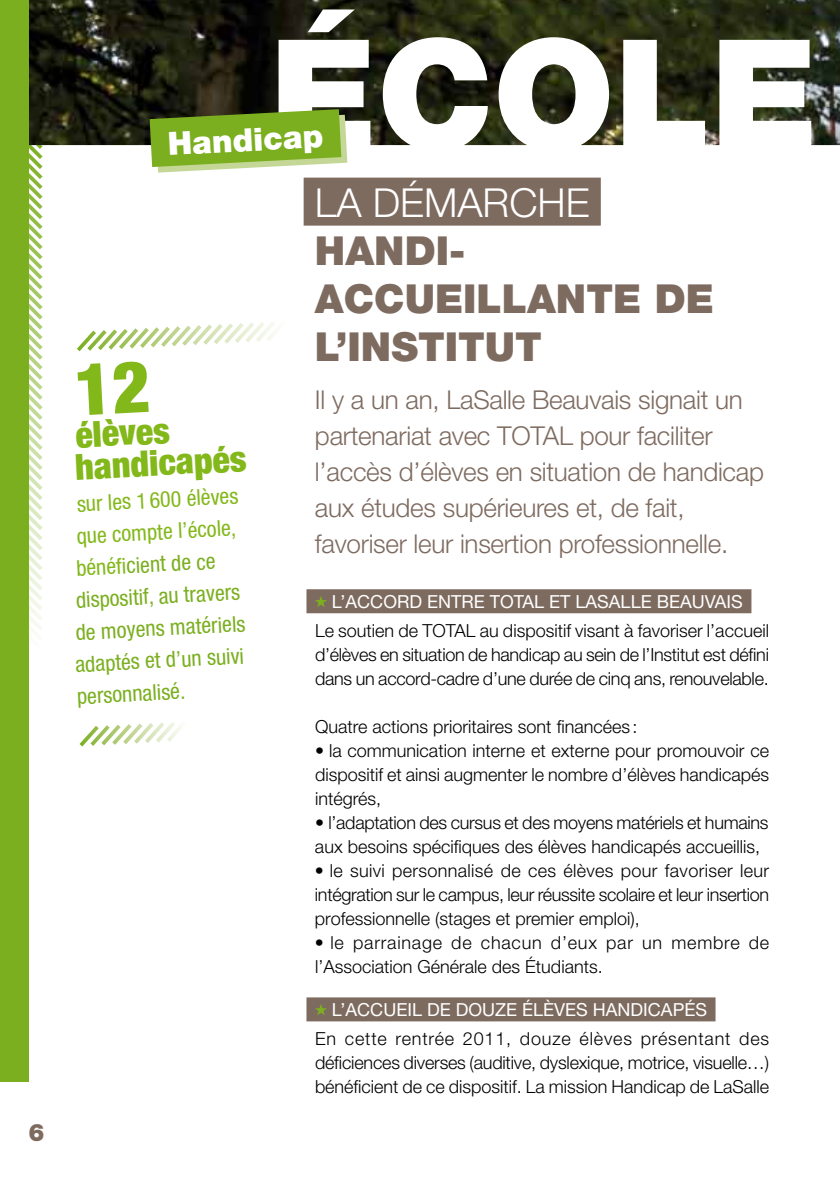
<style>
.page{position:relative;width:840px;height:1191px;background:#fff}
.page>*{position:absolute;margin:0;border:0;box-sizing:border-box;transform-origin:0 0}
.t1{font:900 40px/48px "Helvetica Neue LT Std";color:#7e6b60}
.t2{font:300 40px "Helvetica Neue LT Std";color:#fff}
.t3{font:900 condensed 36px/32px "Helvetica Neue LT Std";color:#83b81a}
.t4{font:900 32px "Helvetica Neue LT Std";color:#fff}
.t5{font:300 26px/36px "Helvetica Neue LT Std";letter-spacing:-.01em;color:#7e6b60}
.t6{font:900 24px "Helvetica Neue LT Std";color:#7e6b60}
.t7{font:condensed 22px "Helvetica Neue LT Std";color:#7baf1f}
.t8{font:condensed 22px "Helvetica Neue LT Std";color:#83b81a}
.t9{font:300 18px/24px "Helvetica Neue LT Std";color:#000;text-align:justify}
.t10{font:300 18px/24px "Helvetica Neue LT Std";letter-spacing:.045em;color:#000}
.t11{font:18px "Helvetica Neue LT Std";color:#fff}
.s1{color:#83b81a}
</style>
<div class="page">
<svg style="left:28px;top:145px;width:18px;height:509px"></svg>
<img style="left:28px;top:0;width:812px;height:145px">
<div style="left:0;top:0;width:28px;height:1081px;background:#7baf1f"></div>
<svg style="left:79px;top:722px;width:102px;height:25px"></svg>
<svg style="left:77px;top:322px;width:199px;height:30px"></svg>
<div style="left:303px;top:178px;width:297px;height:48px;background:#7e6b60"></div>
<div style="left:306px;top:589px;width:445px;height:24px;background:#7e6b60"></div>
<div style="left:306px;top:997px;width:409px;height:24px;background:#7e6b60"></div>
<svg style="left:315px;top:596px;width:12px;height:11px"></svg>
<svg style="left:315px;top:1004px;width:12px;height:11px"></svg>
<svg style="left:100px;top:83px;width:296px;height:116px"></svg>
<h3 class="t6" style="left:28px;top:1118px;width:18px">6</h3>
<h3 class="t4" style="left:167px;top:125px;width:159px;rotate:-3deg">H ANDICAP</h3>
<h2 class="t3" style="left:72px;top:418px;width:173px;rotate:-3deg"><sup>12</sup>élèves handicapés</h2>
<p class="t8" style="left:76px;top:491px;width:163px;rotate:-3deg">sur les 1 600 élèves</p>
<p class="t8" style="left:76px;top:523px;width:161px;rotate:-3deg">que compte l’école,</p>
<p class="t7" style="left:76px;top:555px;width:141px;rotate:-3deg"><span class="s1">bénéfi</span> cient de ce</p>
<p class="t7" style="left:75px;top:587px;width:166px;rotate:-3deg">dispositif, au travers</p>
<p class="t7" style="left:75px;top:619px;width:171px;rotate:-3deg">de moyens matériels</p>
<p class="t7" style="left:75px;top:651px;width:170px;rotate:-3deg">adaptés et d’un suivi</p>
<p class="t7" style="left:76px;top:683px;width:110px;rotate:-3deg">personnalisé.</p>
<h1 class="t2" style="left:315px;top:178px;width:276px">La démarch e</h1>
<h1 class="t1" style="left:315px;top:227px;width:400px">HANDI-<br>ACCUEILLANTE DE<br>L’INSTITUT</h1>
<h3 class="t5" style="left:315px;top:381px;width:450px">Il y a un an, LaSalle Beauvais signait un partenariat avec Total pour faciliter l’accès d’élèves en situation de handicap aux études supérieures et, de fait, favoriser leur insertion professionnelle.</h3>
<p class="t11" style="left:332px;top:591px;width:412px">L’ACCORD ENTRE TOTAL ET LASALLE BEAUVAIS</p>
<p class="t9" style="left:315px;top:618px;width:455px">Le soutien de Total au dispositif visant à favoriser l’accueil d’élèves en situation de handicap au sein de l’Institut est défini dans un accord-cadre d’une durée de cinq ans, renouvelable.</p>
<p class="t9" style="left:315px;top:714px;width:324px">Quatre actions prioritaires sont financées :</p>
<p class="t9" style="left:315px;top:738px;width:455px">• la communication interne et externe pour promouvoir ce dispositif et ainsi augmenter le nombre d’élèves handicapés intégrés,</p>
<p class="t9" style="left:315px;top:810px;width:455px">• l’adaptation des cursus et des moyens matériels et humains aux besoins spécifiques des élèves handicapés accueillis,</p>
<p class="t9" style="left:315px;top:858px;width:455px">• le suivi personnalisé de ces élèves pour favoriser leur intégration sur le campus, leur réussite scolaire et leur insertion professionnelle (stages et premier emploi),</p>
<p class="t10" style="left:315px;top:930px;width:455px">• le parrainage de chacun d’eux par un membre de l’Association Générale des Étudiants.</p>
<p class="t11" style="left:332px;top:999px;width:376px">L’ACCUEIL DE DOUZE ÉLÈVES HANDICAPÉS</p>
<p class="t9" style="left:315px;top:1026px;width:455px">En cette rentrée 2011, douze élèves présentant des déficiences diverses (auditive, dyslexique, motrice, visuelle…) bénéficient de ce dispositif. La mission Handicap de LaSalle</p>
</div>
